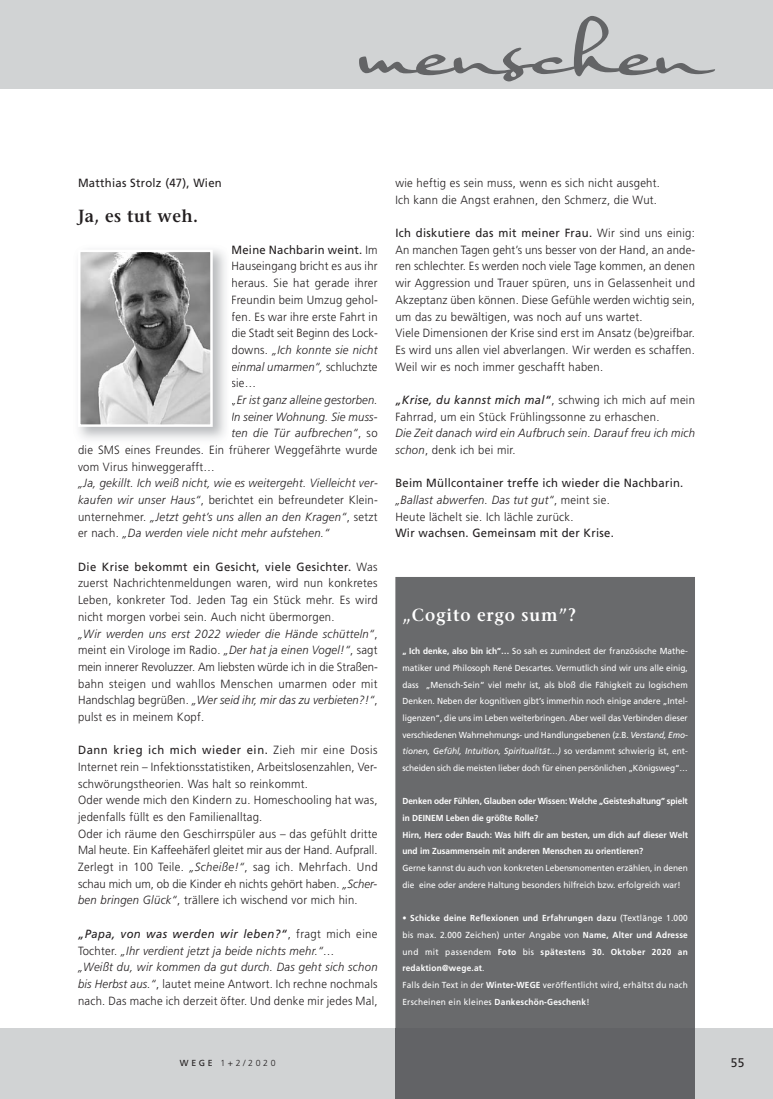
<style>
.page{position:relative;width:773px;height:1099px;background:#fff}
.page>*{position:absolute;margin:0;border:0;box-sizing:border-box;transform-origin:0 0}
.t1{font:68.75px "Nothing";color:#636466}
.t2{font:600 17.5px "Stone Serif Std";letter-spacing:.05em;color:#fff;scale:.95 1}
.t3{font:600 17.5px "Stone Serif Std";letter-spacing:.025em;color:#231f20;scale:.95 1}
.t4{font:12.5px "Frutiger";color:#231f20;scale:.95 1}
.t5{font:300 11.88px/16.6px "Frutiger";letter-spacing:.025em;color:#231f20;scale:.95 1}
.t6{font:italic 300 11.88px/16.6px "Frutiger";letter-spacing:.02em;color:#231f20;text-align:justify;scale:.95 1}
.t7{font:11.88px/16.6px "Frutiger";letter-spacing:.025em;color:#231f20;scale:.95 1}
.t8{font:11.88px "Frutiger LT Std";letter-spacing:.025em;color:#231f20;scale:.95 1}
.t9{font:8.75px/16.6px "Frutiger";color:#fff;text-align:justify;scale:.95 1}
.t10{font:8.75px/16.6px "Frutiger";letter-spacing:.025em;color:#fff;scale:.95 1}
.t11{font:700 8.75px/16.6px "Frutiger";color:#fff;scale:.95 1}
.t12{font:300 8.75px "Frutiger";color:#231f20}
.s1{font-weight:400}
.s2{font-style:italic}
.s3{font-style:normal}
.s4{font-weight:400;font-style:italic}
.s5{font-weight:300;font-style:italic}
.s6{font-weight:300}
.s7{font-weight:700}
</style>
<div class="page">
<div style="left:0;top:1028px;width:772px;height:70px;background:#d1d3d4"></div>
<div style="left:0;top:0;width:772px;height:89px;background:#d1d3d4"></div>
<img style="left:82px;top:445px;width:107px;height:1px">
<img style="left:81px;top:252px;width:129px;height:172px">
<div style="left:78px;top:249px;width:135px;height:178px;border:2px solid #fff"></div>
<div style="left:395px;top:577px;width:300px;height:451px;background:#696a6c"></div>
<div style="left:395px;top:1028px;width:300px;height:70px;background:#626366"></div>
<h1 class="t1" style="left:358px;top:9px;width:348px">menschen</h1>
<p class="t8" style="left:78px;top:177px;width:153px">Matthias Strolz (47), Wien</p>
<h2 class="t3" style="left:78px;top:209px;width:128px">Ja, es tut weh.</h2>
<p class="t5" style="left:231px;top:242px;width:156px;text-align:justify"><span class="s1">Meine Nachbarin weint.</span> Im Hauseingang bricht es aus ihr heraus. Sie hat gerade ihrer Freundin beim Umzug gehol&shy;fen. Es war ihre erste Fahrt in die Stadt seit Beginn des Lock&shy;downs. <span class="s2">„Ich konnte sie nicht einmal umarmen“,</span> schluchzte sie…</p>
<p class="t6" style="left:231px;top:392px;width:155px">„Er ist ganz alleine gestorben.</p>
<p class="t6" style="left:231px;top:409px;width:155px">In seiner Wohnung. Sie muss-</p>
<p class="t6" style="left:231px;top:426px;width:155px">ten die Tür aufbrechen“<span class="s3">, so</span></p>
<p class="t5" style="left:78px;top:442px;width:317px">die SMS eines Freundes. Ein früherer Weggefährte wurde</p>
<p class="t5" style="left:78px;top:459px;width:145px">vom Virus hinweggerafft…</p>
<p class="t6" style="left:78px;top:476px;width:317px">„Ja, gekillt. Ich weiß nicht, wie es weitergeht. Vielleicht ver&shy;kaufen wir unser Haus“<span class="s3">, berichtet ein befreundeter Klein&shy;unternehmer.</span> „Jetzt geht’s uns allen an den Kragen“<span class="s3">, setzt er nach.</span> „Da werden viele nicht mehr aufstehen.“</p>
<p class="t5" style="left:78px;top:559px;width:317px"><span class="s1">Die Krise bekommt ein Gesicht, viele Gesichter.</span> Was zuerst Nachrichtenmeldungen waren, wird nun konkretes Leben, konkreter Tod. Jeden Tag ein Stück mehr. Es wird nicht morgen vorbei sein. Auch nicht übermorgen.<br><span class="s2">„Wir werden uns erst 2022 wieder die Hände schütteln“</span>, meint ein Virologe im Radio. <span class="s2">„Der hat ja einen Vogel!“</span>, sagt mein innerer Revoluzzer. Am liebsten würde ich in die Straßen&shy;bahn steigen und wahllos Menschen umarmen oder mit Handschlag begrüßen. <span class="s2">„Wer seid ihr, mir das zu verbieten?!“</span>, pulst es in meinem Kopf.</p>
<p class="t5" style="left:78px;top:742px;width:317px"><span class="s1">Dann krieg ich mich wieder ein.</span> Zieh mir eine Dosis Internet rein – Infektionsstatistiken, Arbeitslosenzahlen, Ver&shy;schwörungstheorien. Was halt so reinkommt.<br>Oder wende mich den Kindern zu. Homeschooling hat was, jedenfalls füllt es den Familienalltag.<br>Oder ich räume den Geschirrspüler aus – das gefühlt dritte Mal heute. Ein Kaffeehäferl gleitet mir aus der Hand. Aufprall.<br>Zerlegt in 100 Teile. <span class="s2">„Scheiße!“</span>, sag ich. Mehrfach. Und schau mich um, ob die Kinder eh nichts gehört haben. <span class="s2">„Scher&shy;ben bringen Glück“</span>, trällere ich wischend vor mich hin.</p>
<p class="t5" style="left:78px;top:926px;width:317px"><span class="s4">„Papa, von was werden wir leben?“</span>, fragt mich eine Tochter. <span class="s2">„Ihr verdient jetzt ja beide nichts mehr.“…<br>„Weißt du, wir kommen da gut durch. Das geht sich schon bis Herbst aus.“</span>, lautet meine Antwort. Ich rechne nochmals nach. Das mache ich derzeit öfter. Und denke mir jedes Mal,</p>
<p class="t5" style="left:395px;top:175px;width:280px">wie heftig es sein muss, wenn es sich nicht ausgeht.<br>Ich kann die Angst erahnen, den Schmerz, die Wut.</p>
<p class="t5" style="left:395px;top:226px;width:317px"><span class="s1">Ich diskutiere das mit meiner Frau.</span> Wir sind uns einig:<br>An manchen Tagen geht’s uns besser von der Hand, an ande&shy;ren schlechter. Es werden noch viele Tage kommen, an denen wir Aggression und Trauer spüren, uns in Gelassenheit und Akzeptanz üben können. Diese Gefühle werden wichtig sein, um das zu bewältigen, was noch auf uns wartet.<br>Viele Dimensionen der Krise sind erst im Ansatz (be)greifbar.<br>Es wird uns allen viel abverlangen. Wir werden es schaffen.<br>Weil wir es noch immer geschafft haben.</p>
<p class="t5" style="left:395px;top:392px;width:317px"><span class="s4">„Krise, du kannst mich mal“</span>, schwing ich mich auf mein<br>Fahrrad, um ein Stück Frühlingssonne zu erhaschen.</p>
<p class="t6" style="left:395px;top:426px;width:317px">Die Zeit danach wird ein Aufbruch sein. Darauf freu ich mich schon<span class="s3">, denk ich bei mir.</span></p>
<p class="t7" style="left:395px;top:476px;width:304px">Beim Müllcontainer treffe ich wieder die Nachbarin. <span class="s5">„Ballast abwerfen. Das tut gut“</span><span class="s6">, meint sie.<br>Heute lächelt sie. Ich lächle zurück.</span></p>
<p class="t7" style="left:395px;top:526px;width:231px">Wir wachsen. Gemeinsam mit der Krise.</p>
<h2 class="t2" style="left:402px;top:608px;width:184px">„Cogito ergo sum”?</h2>
<p class="t9" style="left:402px;top:643px;width:302px"><span class="s7">„ Ich denke, also bin ich”…</span> So sah es zumindest der französische Mathe&shy;matiker und Philosoph René Descartes. Vermutlich sind wir uns alle einig, dass „Mensch-Sein” viel mehr ist, als bloß die Fähigkeit zu logischem Denken. Neben der kognitiven gibt’s immerhin noch einige andere „Intel&shy;ligenzen“, die uns im Leben weiterbringen. Aber weil das Verbinden dieser verschiedenen Wahrnehmungs- und Handlungsebenen (z.B. <span class="s2">Verstand, Emo&shy;tionen, Gefühl, Intuition, Spiritualität…)</span> so verdammt schwierig ist, ent&shy;scheiden sich die meisten lieber doch für einen persönlichen „Königsweg“…</p>
<p class="t11" style="left:402px;top:793px;width:302px">Denken oder Fühlen, Glauben oder Wissen: Welche „Geisteshaltung” spielt in DEINEM Leben die größte Rolle?<br>Hirn, Herz oder Bauch: Was hilft dir am besten, um dich auf dieser Welt und im Zusammensein mit anderen Menschen zu orientieren?</p>
<p class="t9" style="left:402px;top:860px;width:302px">Gerne kannst du auch von konkreten Lebensmomenten erzählen, in denen die eine oder andere Haltung besonders hilfreich bzw. erfolgreich war!</p>
<p class="t10" style="left:402px;top:910px;width:302px"><span class="s7">• Schicke deine Reflexionen und Erfahrungen dazu</span> (Textlänge 1.000 bis max. 2.000 Zeichen) unter Angabe von <span class="s7">Name, Alter und Adresse </span>und mit passendem <span class="s7">Foto</span> bis <span class="s7">spätestens 30. Oktober 2020 an redaktion@wege.at</span>.<br>Falls dein Text in der <span class="s7">Winter-WEGE</span> veröffentlicht wird, erhältst du nach Erscheinen ein kleines <span class="s7">Dankeschön-Geschenk</span>!</p>
<p class="t12" style="left:180px;top:1059px;width:97px"><span class="s1">WEGE</span> 1+2/2020</p>
<p class="t4" style="left:730px;top:1057px;width:16px">55</p>
</div>
